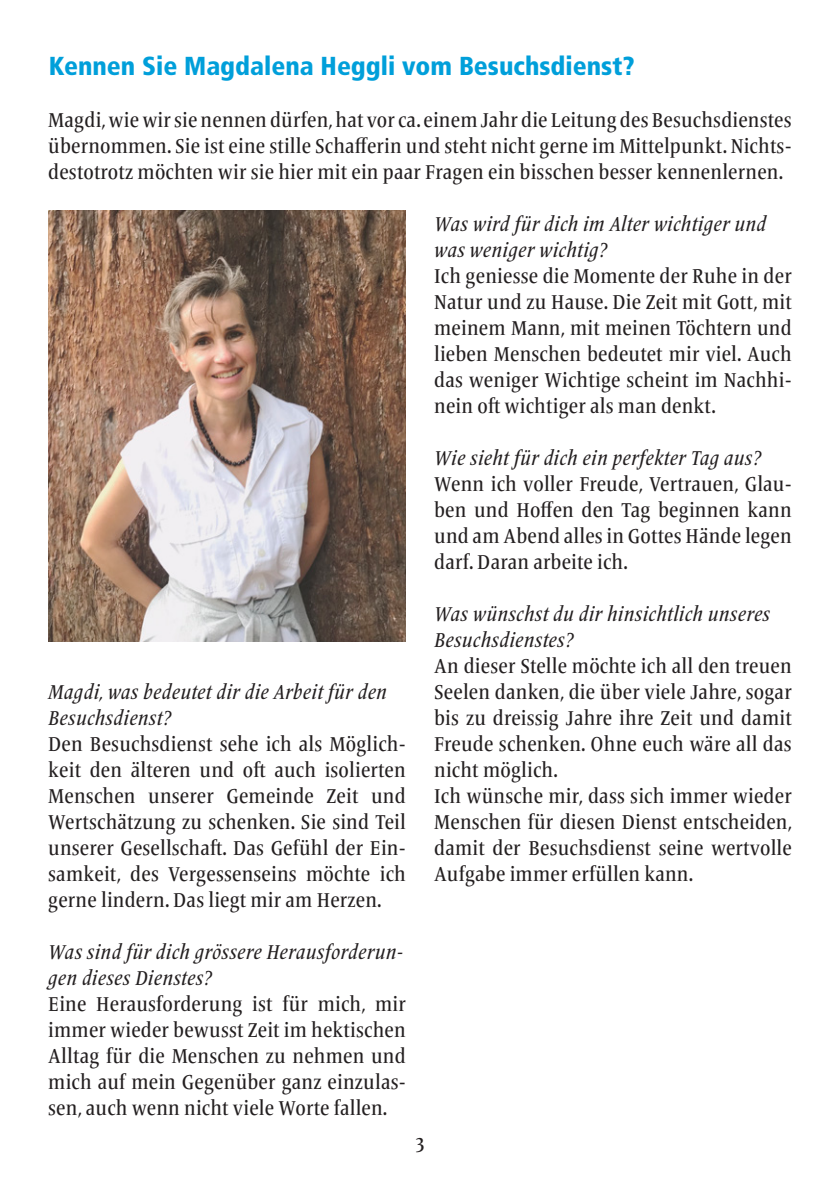
<style>
.page{position:relative;width:840px;height:1191px;background:#fff}
.page>*{position:absolute;margin:0;border:0;box-sizing:border-box;transform-origin:0 0}
.Titel{font:900 condensed 26px "Frutiger LT Std";color:#009fda}
.Grundtext{font:500 condensed 21px/26px "Frutiger Serif LT Pro";letter-spacing:.01em;color:#231f20;text-align:justify}
.Grundtext-2{font:italic 500 condensed 21px/26px "Frutiger Serif LT Pro";letter-spacing:.02em;color:#231f20}
</style>
<div class="page">
<img style="left:48px;top:211px;width:357px;height:430px">
<p class="Titel" style="left:49px;top:50px;width:587px">Kennen Sie Magdalena Heggli vom Besuchsdienst?</p>
<p class="Grundtext" style="left:48px;top:107px;width:744px">Magdi, wie wir sie nennen dürfen, hat vor ca. einem Jahr die Leitung des Besuchsdienstes übernommen. Sie ist eine stille Schafferin und steht nicht gerne im Mittelpunkt. Nichts&shy;destotrotz möchten wir sie hier mit ein paar Fragen ein bisschen besser kennenlernen.</p>
<p class="Grundtext-2" style="left:48px;top:678px;width:340px">Magdi, was bedeutet dir die Arbeit für den<br>Besuchsdienst?</p>
<p class="Grundtext" style="left:48px;top:731px;width:359px">Den Besuchsdienst sehe ich als Möglich&shy;keit den älteren und oft auch isolierten Menschen unserer Gemeinde Zeit und Wertschätzung zu schenken. Sie sind Teil unserer Gesellschaft. Das Gefühl der Ein&shy;samkeit, des Vergessenseins möchte ich gerne lindern. Das liegt mir am Herzen.</p>
<p class="Grundtext-2" style="left:48px;top:938px;width:356px">Was sind für dich grössere Herausforderun&shy;gen dieses Dienstes?</p>
<p class="Grundtext" style="left:48px;top:991px;width:359px">Eine Herausforderung ist für mich, mir immer wieder bewusst Zeit im hektischen Alltag für die Menschen zu nehmen und mich auf mein Gegenüber ganz einzulas&shy;sen, auch wenn nicht viele Worte fallen.</p>
<p class="Grundtext" style="left:415px;top:1131px;width:11px">3</p>
<p class="Grundtext-2" style="left:434px;top:210px;width:333px">Was wird für dich im Alter wichtiger und was weniger wichtig?</p>
<p class="Grundtext" style="left:434px;top:263px;width:359px">Ich geniesse die Momente der Ruhe in der Natur und zu Hause. Die Zeit mit Gott, mit meinem Mann, mit meinen Töchtern und lieben Menschen bedeutet mir viel. Auch das weniger Wichtige scheint im Nachhi&shy;nein oft wichtiger als man denkt.</p>
<p class="Grundtext-2" style="left:434px;top:444px;width:328px">Wie sieht für dich ein perfekter Tag aus?</p>
<p class="Grundtext" style="left:434px;top:471px;width:359px">Wenn ich voller Freude, Vertrauen, Glau&shy;ben und Hoffen den Tag beginnen kann und am Abend alles in Gottes Hände legen darf. Daran arbeite ich.</p>
<p class="Grundtext-2" style="left:434px;top:600px;width:337px">Was wünschst du dir hinsichtlich unseres<br>Besuchsdienstes?</p>
<p class="Grundtext" style="left:434px;top:653px;width:359px">An dieser Stelle möchte ich all den treuen Seelen danken, die über viele Jahre, sogar bis zu dreissig Jahre ihre Zeit und damit Freude schenken. Ohne euch wäre all das nicht möglich.</p>
<p class="Grundtext" style="left:434px;top:783px;width:359px">Ich wünsche mir, dass sich immer wieder Menschen für diesen Dienst entscheiden, damit der Besuchsdienst seine wertvolle Aufgabe immer erfüllen kann.</p>
</div>
